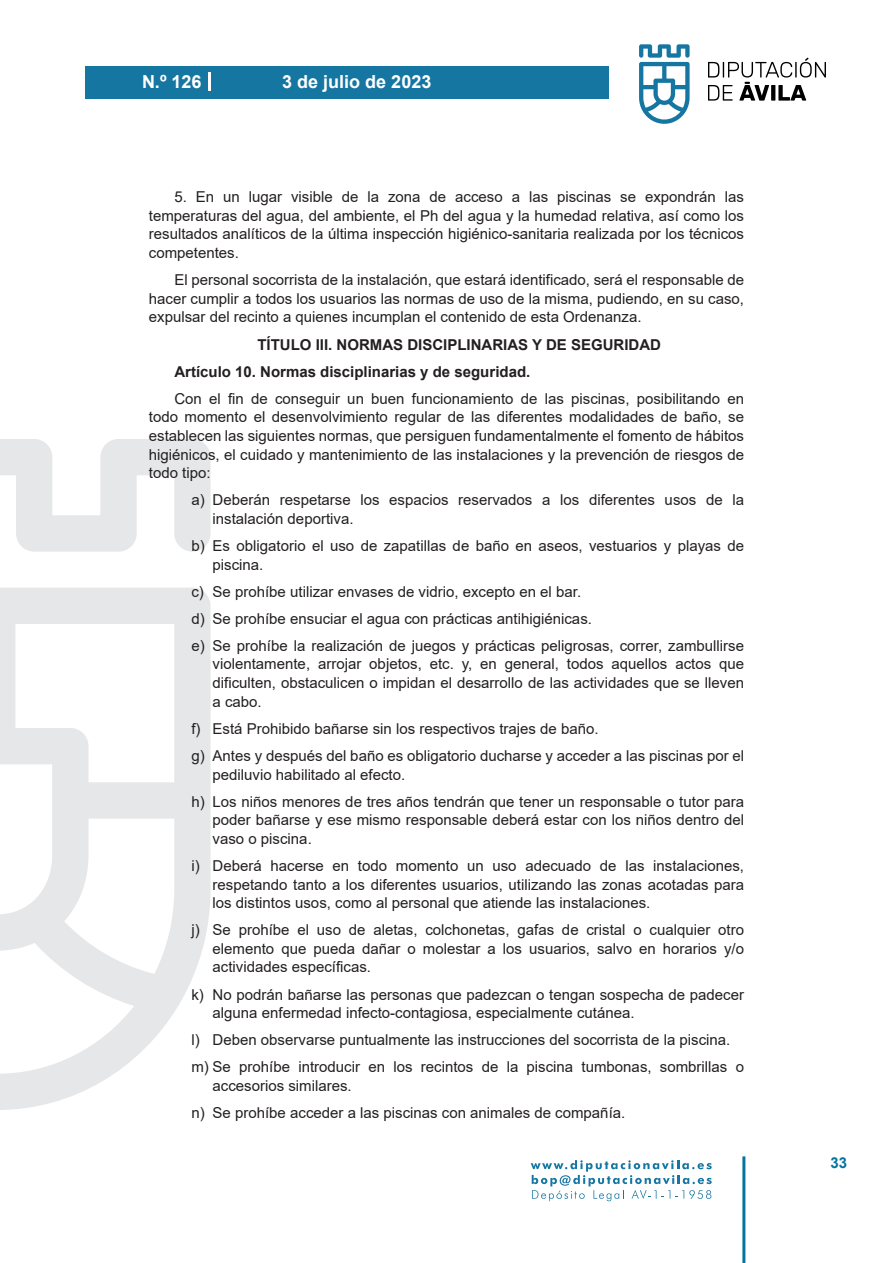
<style>
.page{position:relative;width:893px;height:1263px;background:#fff}
.page>*{position:absolute;margin:0;border:0;box-sizing:border-box;transform-origin:0 0}
.t1{font:700 18px "Arial";color:#fff}
.texto_normal{font:15px/18.6px "Arial";color:#231f20;text-align:justify}
.texto_normal-2{font:700 15px "Arial";color:#231f20}
.t2{font:700 15px "Arial";color:#04739f}
</style>
<div class="page">
<svg style="left:531px;top:1160px;width:181px;height:41px"></svg>
<div style="left:85px;top:66px;width:523px;height:33px;background:#1676a2"></div>
<svg style="left:639px;top:44px;width:51px;height:80px"></svg>
<svg style="left:708px;top:58px;width:118px;height:43px"></svg>
<hr style="left:742px;top:1156px;width:3px;height:107px;background:#04739f">
<svg style="left:208px;top:72px;width:2px;height:18px"></svg>
<svg style="left:0;top:439px;width:211px;height:671px"></svg>
<p class="t1" style="left:142px;top:69px;width:61px">N.º 126</p>
<p class="t1" style="left:282px;top:69px;width:151px">3 de julio de 2023</p>
<p class="texto_normal" style="left:149px;top:188px;width:597px;text-indent:26px">5. En un lugar visible de la zona de acceso a las piscinas se expondrán las temperaturas del agua, del ambiente, el Ph del agua y la humedad relativa, así como los resultados analíticos de la última inspección higiénico-sanitaria realizada por los técnicos competentes.</p>
<p class="texto_normal" style="left:149px;top:271px;width:597px;text-indent:26px">El personal socorrista de la instalación, que estará identificado, será el responsable de hacer cumplir a todos los usuarios las normas de uso de la misma, pudiendo, en su caso, expulsar del recinto a quienes incumplan el contenido de esta Ordenanza.</p>
<p class="texto_normal-2" style="left:257px;top:334px;width:405px">TÍTULO III. NORMAS DISCIPLINARIAS Y DE SEGURIDAD</p>
<p class="texto_normal-2" style="left:174px;top:361px;width:357px">Artículo 10. Normas disciplinarias y de seguridad.</p>
<p class="texto_normal" style="left:149px;top:389px;width:597px;text-indent:26px">Con el fin de conseguir un buen funcionamiento de las piscinas, posibilitando en todo momento el desenvolvimiento regular de las diferentes modalidades de baño, se establecen las siguientes normas, que persiguen fundamentalmente el fomento de hábitos higiénicos, el cuidado y mantenimiento de las instalaciones y la prevención de riesgos de todo tipo:</p>
<p class="texto_normal" style="left:213px;top:491px;width:533px;text-indent:-21px">a) Deberán respetarse los espacios reservados a los diferentes usos de la instalación deportiva.</p>
<p class="texto_normal" style="left:213px;top:536px;width:533px;text-indent:-21px">b) Es obligatorio el uso de zapatillas de baño en aseos, vestuarios y playas de piscina.</p>
<p class="texto_normal" style="left:191px;top:582px;width:391px">c) Se prohíbe utilizar envases de vidrio, excepto en el bar.</p>
<p class="texto_normal" style="left:191px;top:609px;width:402px">d) Se prohíbe ensuciar el agua con prácticas antihigiénicas.</p>
<p class="texto_normal" style="left:213px;top:636px;width:533px;text-indent:-21px">e) Se prohíbe la realización de juegos y prácticas peligrosas, correr, zambullirse violentamente, arrojar objetos, etc. y, en general, todos aquellos actos que dificulten, obstaculicen o impidan el desarrollo de las actividades que se lleven a cabo.</p>
<p class="texto_normal" style="left:191px;top:719px;width:409px">f) Está Prohibido bañarse sin los respectivos trajes de baño.</p>
<p class="texto_normal" style="left:213px;top:746px;width:533px;text-indent:-21px">g) Antes y después del baño es obligatorio ducharse y acceder a las piscinas por el pediluvio habilitado al efecto.</p>
<p class="texto_normal" style="left:213px;top:792px;width:533px;text-indent:-21px">h) Los niños menores de tres años tendrán que tener un responsable o tutor para poder bañarse y ese mismo responsable deberá estar con los niños dentro del vaso o piscina.</p>
<p class="texto_normal" style="left:213px;top:856px;width:533px;text-indent:-21px">i) Deberá hacerse en todo momento un uso adecuado de las instalaciones, respetando tanto a los diferentes usuarios, utilizando las zonas acotadas para los distintos usos, como al personal que atiende las instalaciones.</p>
<p class="texto_normal" style="left:213px;top:920px;width:533px;text-indent:-21px">j) Se prohíbe el uso de aletas, colchonetas, gafas de cristal o cualquier otro elemento que pueda dañar o molestar a los usuarios, salvo en horarios y/o actividades específicas.</p>
<p class="texto_normal" style="left:213px;top:985px;width:533px;text-indent:-21px">k) No podrán bañarse las personas que padezcan o tengan sospecha de padecer alguna enfermedad infecto-contagiosa, especialmente cutánea.</p>
<p class="texto_normal" style="left:191px;top:1030px;width:540px">l) Deben observarse puntualmente las instrucciones del socorrista de la piscina.</p>
<p class="texto_normal" style="left:213px;top:1058px;width:533px;text-indent:-21px">m) Se prohíbe introducir en los recintos de la piscina tumbonas, sombrillas o accesorios similares.</p>
<p class="texto_normal" style="left:191px;top:1103px;width:435px">n) Se prohíbe acceder a las piscinas con animales de compañía.</p>
<p class="t2" style="left:831px;top:1152px;width:18px">33</p>
</div>
